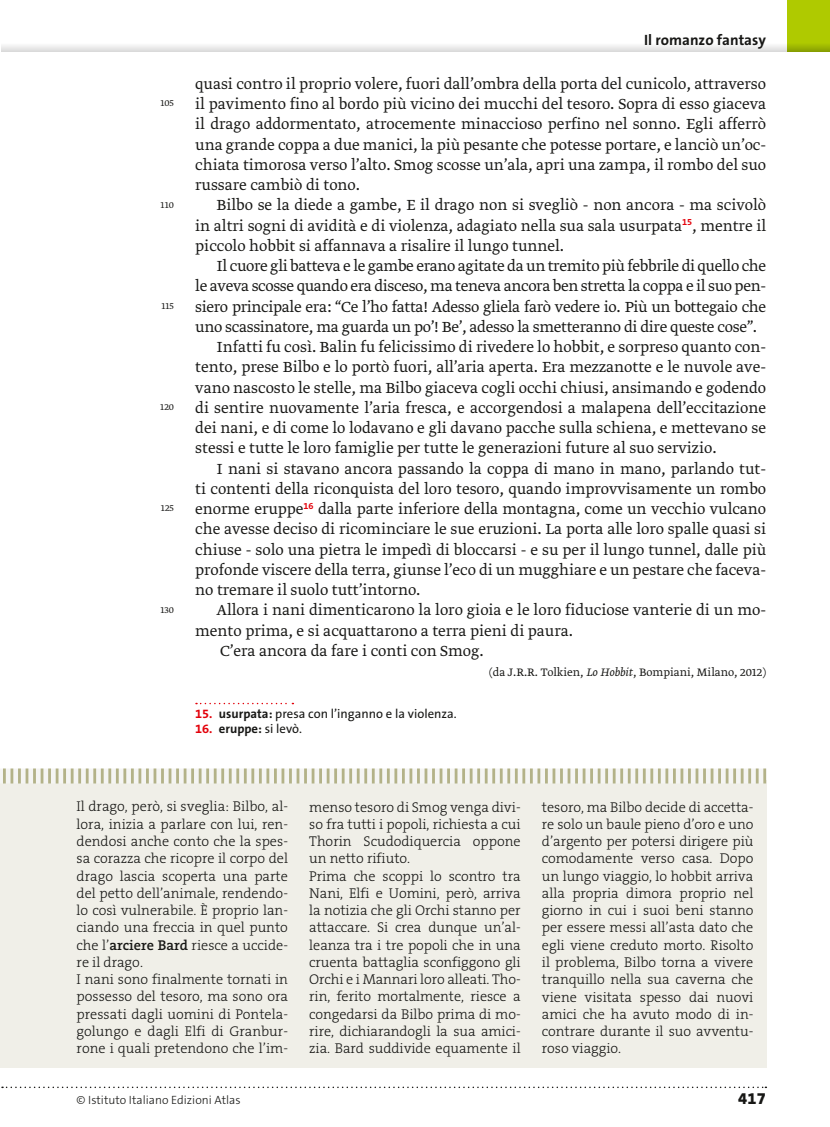
<style>
.page{position:relative;width:830px;height:1127px;background:#fff}
.page>*{position:absolute;margin:0;border:0;box-sizing:border-box;transform-origin:0 0}
.t1{font:300 17.25px/20.2px "Greta Text Pro";color:#171715;text-align:justify}
.t2{font:300 17.25px "Greta Text Pro";letter-spacing:-.02em;color:#171715}
.t3{font:800 16.5px "The Sans B8";color:#171715}
.t4{font:700 15px "The Sans B7";color:#171715}
.t5{font:300 14.25px/17.2px "The Serif B3";color:#171715}
.t6{font:300 12.75px "Greta Text Pro";color:#171715}
.t7{font:12.75px "The Sans B5 Plain";color:#171715}
.t8{font:700 12.75px "The Sans B7";color:#171715}
.t9{font:300 12px "The Sans B3";color:#171715}
.t10{font:300 10.5px "Greta Text Pro";color:#171715}
.s1{font-style:italic}
.s2{font-family:"The Sans B7";font-weight:700;color:#e3000a}
.s3{font-family:"The Sans B7";font-weight:700}
.s4{color:#e3000a}
.s5{font-family:"The Sans B5 Plain";font-weight:400}
.s6{font-family:"The Serif B6";font-weight:600}
</style>
<div class="page">
<div style="left:1px;top:43px;width:786px;height:8px;background:#eeeded"></div>
<div style="left:787px;top:0;width:42px;height:51px;background:#afca00"></div>
<svg style="left:787px;top:45px;width:42px;height:6px"></svg>
<svg style="left:2px;top:1086px;width:764px;height:2px"></svg>
<svg style="left:196px;top:703px;width:97px;height:1px"></svg>
<div style="left:0;top:779px;width:765px;height:288px;background:#f0efe8"></div>
<svg style="left:0;top:768px;width:767px;height:18px"></svg>
<p class="t10" style="left:160px;top:97px;width:15px">105</p>
<p class="t10" style="left:160px;top:198px;width:15px">110</p>
<p class="t10" style="left:161px;top:299px;width:14px">115</p>
<p class="t10" style="left:160px;top:401px;width:15px">120</p>
<p class="t10" style="left:161px;top:502px;width:14px">125</p>
<p class="t10" style="left:160px;top:603px;width:15px">130</p>
<p class="t4" style="left:644px;top:32px;width:123px">Il romanzo fantasy</p>
<p class="t1" style="left:195px;top:74px;width:572px">quasi contro il proprio volere, fuori dall’ombra della porta del cunicolo, attraverso il pavimento fino al bordo più vicino dei mucchi del tesoro. Sopra di esso giaceva il drago addormentato, atrocemente minaccioso perfino nel sonno. Egli afferrò una grande coppa a due manici, la più pesante che potesse portare, e lanciò un’oc&shy;chiata timorosa verso l’alto. Smog scosse un’ala, apri una zampa, il rombo del suo russare cambiò di tono.</p>
<p class="t1" style="left:195px;top:196px;width:572px;text-indent:21px">Bilbo se la diede a gambe, E il drago non si svegliò - non ancora - ma scivolò in altri sogni di avidità e di violenza, adagiato nella sua sala usurpata<sup>15</sup>, mentre il piccolo hobbit si affannava a risalire il lungo tunnel.</p>
<p class="t2" style="left:216px;top:256px;width:551px">Il cuore gli batteva e le gambe erano agitate da un tremito più febbrile di quello che</p>
<p class="t2" style="left:195px;top:276px;width:572px">le aveva scosse quando era disceso, ma teneva ancora ben stretta la coppa e il suo pen-</p>
<p class="t2" style="left:195px;top:296px;width:572px">siero principale era: “Ce l’ho fatta! Adesso gliela farò vedere io. Più un bottegaio che</p>
<p class="t2" style="left:195px;top:316px;width:563px">uno scassinatore, ma guarda un po’! Be’, adesso la smetteranno di dire queste cose”.</p>
<p class="t1" style="left:216px;top:337px;width:551px">Infatti fu così. Balin fu felicissimo di rivedere lo hobbit, e sorpreso quanto con-</p>
<p class="t1" style="left:195px;top:358px;width:572px">tento, prese Bilbo e lo portò fuori, all’aria aperta. Era mezzanotte e le nuvole ave-</p>
<p class="t1" style="left:195px;top:378px;width:572px">vano nascosto le stelle, ma Bilbo giaceva cogli occhi chiusi, ansimando e godendo</p>
<p class="t1" style="left:195px;top:398px;width:572px">di sentire nuovamente l’aria fresca, e accorgendosi a malapena dell’eccitazione</p>
<p class="t1" style="left:195px;top:418px;width:572px">dei nani, e di come lo lodavano e gli davano pacche sulla schiena, e mettevano se</p>
<p class="t1" style="left:195px;top:439px;width:523px">stessi e tutte le loro famiglie per tutte le generazioni future al suo servizio.</p>
<p class="t1" style="left:216px;top:459px;width:551px">I nani si stavano ancora passando la coppa di mano in mano, parlando tut-</p>
<p class="t1" style="left:195px;top:479px;width:572px">ti contenti della riconquista del loro tesoro, quando improvvisamente un rombo</p>
<p class="t1" style="left:195px;top:499px;width:572px">enorme eruppe<sup>16</sup> dalla parte inferiore della montagna, come un vecchio vulcano</p>
<p class="t1" style="left:195px;top:520px;width:572px">che avesse deciso di ricominciare le sue eruzioni. La porta alle loro spalle quasi si</p>
<p class="t1" style="left:195px;top:540px;width:572px">chiuse - solo una pietra le impedì di bloccarsi - e su per il lungo tunnel, dalle più</p>
<p class="t1" style="left:195px;top:560px;width:572px">profonde viscere della terra, giunse l’eco di un mugghiare e un pestare che faceva-</p>
<p class="t1" style="left:195px;top:580px;width:227px">no tremare il suolo tutt’intorno.</p>
<p class="t1" style="left:216px;top:601px;width:550px">Allora i nani dimenticarono la loro gioia e le loro fiduciose vanterie di un mo-</p>
<p class="t1" style="left:195px;top:621px;width:379px">mento prima, e si acquattarono a terra pieni di paura.</p>
<p class="t1" style="left:220px;top:641px;width:265px">C’era ancora da fare i conti con Smog.</p>
<p class="t6" style="left:489px;top:664px;width:278px">(da J.R.R. Tolkien, <span class="s1">Lo Hobbit</span>, Bompiani, Milano, 2012)</p>
<p class="t7" style="left:195px;top:707px;width:263px"><span class="s2">15.</span> <span class="s3">usurpata:</span> presa con l’inganno e la violenza.</p>
<p class="t8" style="left:195px;top:722px;width:108px"><span class="s4">16.</span> eruppe: <span class="s5">si levò.</span></p>
<p class="t5" style="left:77px;top:798px;width:213px">Il drago, però, si sveglia: Bilbo, al&shy;lora, inizia a parlare con lui, ren&shy;dendosi anche conto che la spes&shy;sa corazza che ricopre il corpo del drago lascia scoperta una parte del petto dell’animale, rendendo&shy;lo così vulnerabile. È proprio lan&shy;ciando una freccia in quel punto che l’<span class="s6">arciere Bard</span> riesce a uccide&shy;re il drago.<br>I nani sono finalmente tornati in possesso del tesoro, ma sono ora pressati dagli uomini di Pontela&shy;golungo e dagli Elfi di Granbur&shy;rone i quali pretendono che l’im-</p>
<p class="t5" style="left:309px;top:799px;width:213px">menso tesoro di Smog venga divi&shy;so fra tutti i popoli, richiesta a cui<br>Thorin Scudodiquercia oppone un netto rifiuto.<br>Prima che scoppi lo scontro tra<br>Nani, Elfi e Uomini, però, arriva la notizia che gli Orchi stanno per attaccare. Si crea dunque un’al&shy;leanza tra i tre popoli che in una cruenta battaglia sconfiggono gli<br>Orchi e i Mannari loro alleati. Tho&shy;rin, ferito mortalmente, riesce a congedarsi da Bilbo prima di mo&shy;rire, dichiarandogli la sua amici&shy;zia. Bard suddivide equamente il</p>
<p class="t5" style="left:541px;top:799px;width:213px;text-align:justify">tesoro, ma Bilbo decide di accetta&shy;re solo un baule pieno d’oro e uno d’argento per potersi dirigere più comodamente verso casa. Dopo un lungo viaggio, lo hobbit arriva alla propria dimora proprio nel giorno in cui i suoi beni stanno per essere messi all’asta dato che egli viene creduto morto. Risolto il problema, Bilbo torna a vivere tranquillo nella sua caverna che viene visitata spesso dai nuovi amici che ha avuto modo di in&shy;contrare durante il suo avventu&shy;roso viaggio.</p>
<p class="t9" style="left:77px;top:1093px;width:165px">© Istituto Italiano Edizioni Atlas</p>
<p class="t3" style="left:737px;top:1089px;width:29px">417</p>
</div>
